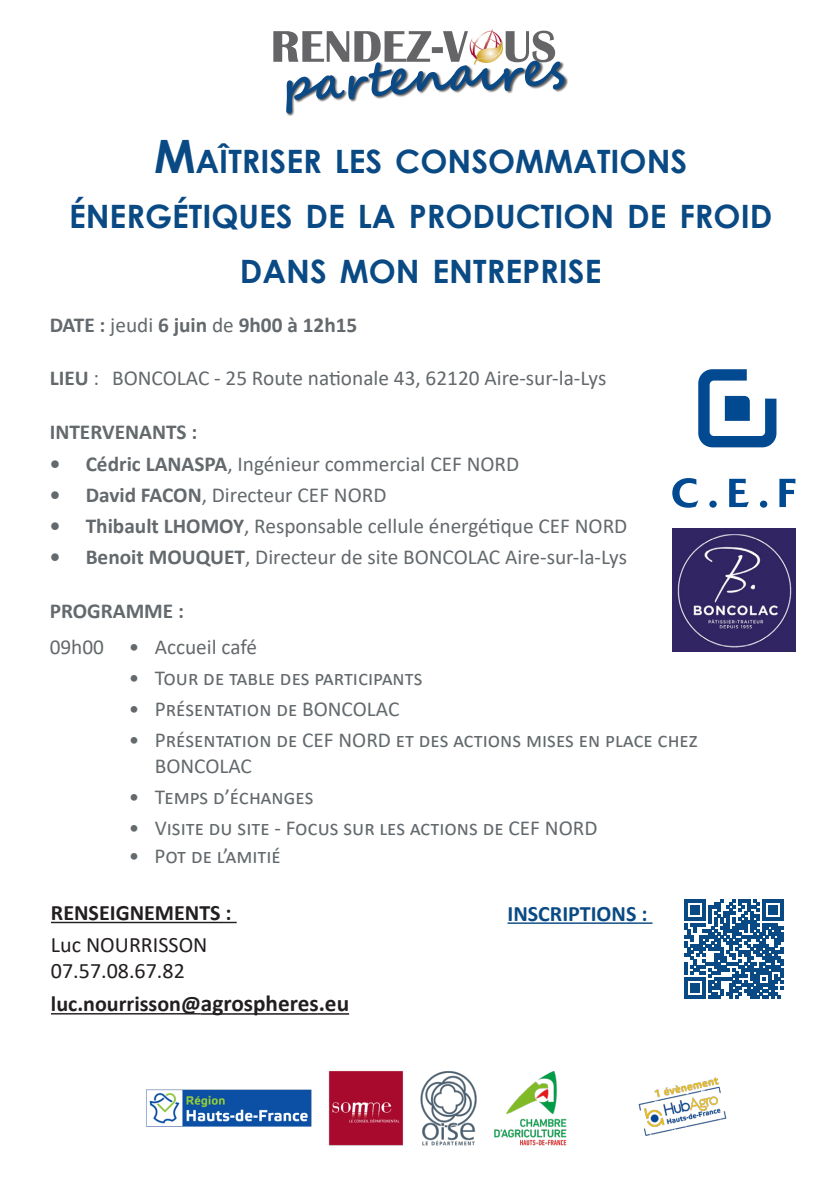
<style>
.page{position:relative;width:840px;height:1191px;background:#fff}
.page>*{position:absolute;margin:0;border:0;box-sizing:border-box;transform-origin:0 0}
.t1{font:700 32.2px/55.2px "Century Gothic";color:#0a4a84;text-align:center}
.t2{font:700 22px "Calibri";color:#231f20}
.t3{font:22px/26.4px "Calibri";color:#231f20}
.t4{font:700 22px "Calibri";color:#0a4a84}
.t5{font:21.2px/25.6px "Calibri";color:#63696c}
.t6{font:700 21.2px "Calibri";color:#63696c}
.s1{font-size:46px}
.s2{font-weight:400}
.s3{font-weight:700}
.s4{font-size:23.2px}
</style>
<div class="page">
<div style="left:285px;top:53px;width:282px;height:62px;background:#231f20;opacity:.75"></div>
<svg style="left:273px;top:31px;width:291px;height:82px"></svg>
<img style="left:468px;top:29px;width:34px;height:36px">
<hr style="left:51px;top:921px;width:185px;height:2px;background:#231f20">
<hr style="left:51px;top:1013px;width:150px;height:1px;background:#231f20">
<hr style="left:201px;top:1013px;width:148px;height:1px;background:#231f20">
<hr style="left:507px;top:922px;width:145px;height:2px;background:#0a4a84">
<img style="left:146px;top:1071px;width:421px;height:75px">
<img style="left:638px;top:1077px;width:89px;height:59px">
<svg style="left:698px;top:369px;width:78px;height:78px"></svg>
<svg style="left:672px;top:478px;width:26px;height:30px"></svg>
<svg style="left:709px;top:500px;width:7px;height:7px"></svg>
<svg style="left:729px;top:479px;width:19px;height:28px"></svg>
<svg style="left:760px;top:500px;width:6px;height:7px"></svg>
<svg style="left:779px;top:479px;width:16px;height:28px"></svg>
<img style="left:672px;top:528px;width:123px;height:123px">
<svg style="left:684px;top:899px;width:99px;height:99px"></svg>
<p class="t1" style="left:69px;top:132px;width:700px"><span class="s1">M</span>AÎTRISER LES CONSOMMATIONS<br>ÉNERGÉTIQUES DE LA PRODUCTION DE FROID<br>DANS MON ENTREPRISE</p>
<p class="t6" style="left:50px;top:309px;width:309px">DATE : <span class="s2">jeudi</span> 6 juin <span class="s2">de</span> 9h00 à 12h15</p>
<p class="t5" style="left:50px;top:365px;width:558px"><span class="s3">LIEU</span> : BONCOLAC - 25 Route nationale 43, 62120 Aire-sur-la-Lys</p>
<p class="t6" style="left:50px;top:417px;width:149px">INTERVENANTS :</p>
<p class="t5" style="left:50px;top:450px;width:471px"><span class="s3">• Cédric LANASPA</span>, Ingénieur commercial CEF NORD</p>
<p class="t5" style="left:50px;top:481px;width:338px"><span class="s3">• David FACON</span>, Directeur CEF NORD</p>
<p class="t5" style="left:50px;top:512px;width:579px"><span class="s3">• Thibault LHOMOY</span>, Responsable cellule énergétique CEF NORD</p>
<p class="t5" style="left:50px;top:544px;width:578px"><span class="s3">• Benoit MOUQUET</span>, Directeur de site BONCOLAC Aire-sur-la-Lys</p>
<p class="t6" style="left:50px;top:596px;width:136px">PROGRAMME :</p>
<p class="t5" style="left:50px;top:634px;width:209px">09h00 • Accueil café</p>
<p class="t5" style="left:129px;top:665px;width:295px">• Tour de table des participants</p>
<p class="t5" style="left:129px;top:696px;width:272px">• Présentation de BONCOLAC</p>
<p class="t5" style="left:155px;top:727px;width:544px;text-indent:-26px">• Présentation de CEF NORD et des actions mises en place chez<br>BONCOLAC</p>
<p class="t5" style="left:129px;top:783px;width:186px">• Temps d’échanges</p>
<p class="t5" style="left:129px;top:814px;width:470px">• Visite du site - Focus sur les actions de CEF NORD</p>
<p class="t5" style="left:129px;top:843px;width:154px">• Pot de l’amitié</p>
<p class="t2" style="left:51px;top:897px;width:182px">RENSEIGNEMENTS :</p>
<p class="t3" style="left:51px;top:930px;width:158px">Luc NOURRISSON<br>07.57.08.67.82</p>
<p class="t2" style="left:51px;top:988px;width:299px">luc.nourrisson@<span class="s4">agrospheres.eu</span></p>
<p class="t4" style="left:507px;top:897px;width:141px">INSCRIPTIONS :</p>
</div>
